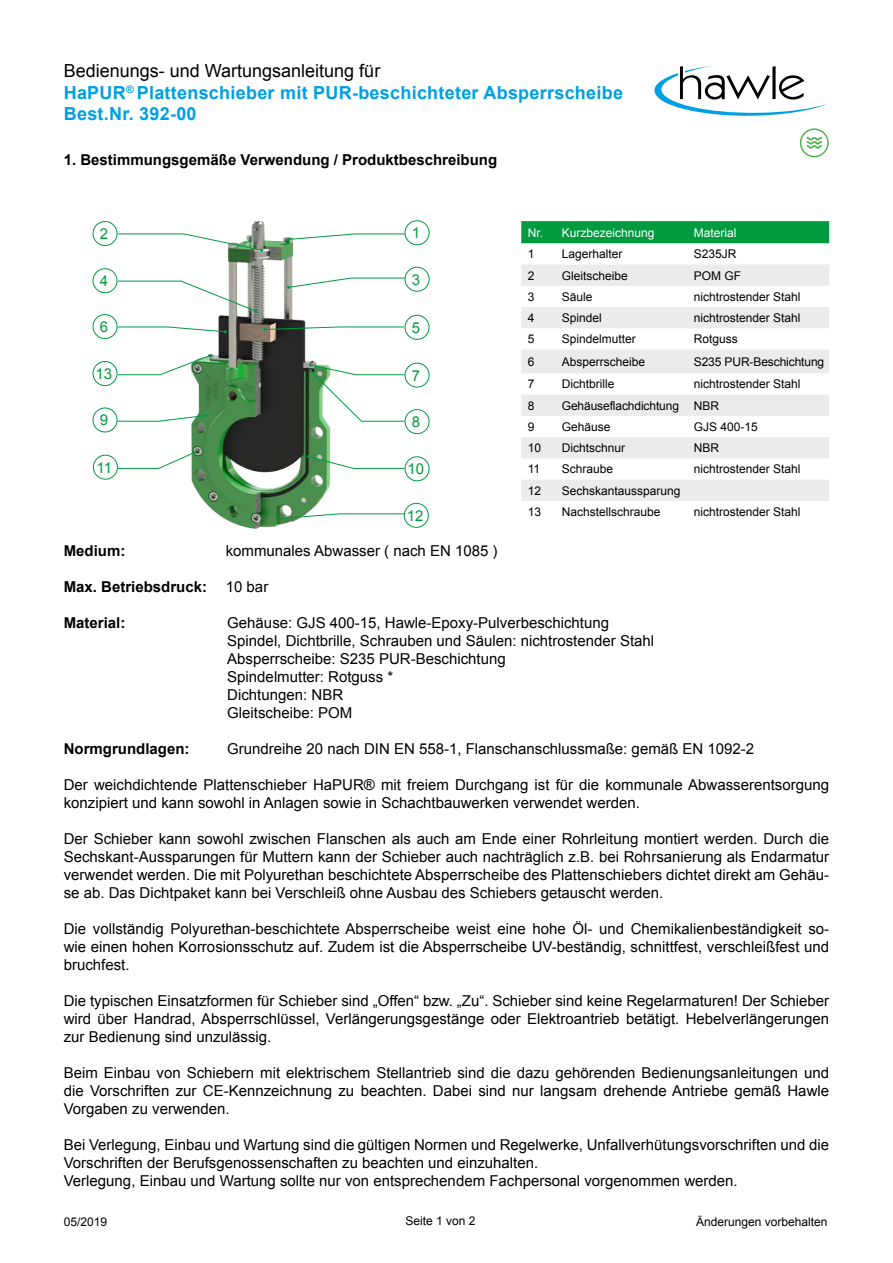
<style>
.page{position:relative;width:893px;height:1263px;background:#fff}
.page>*{position:absolute;margin:0;border:0;box-sizing:border-box;transform-origin:0 0}
.t1{font:700 18px/21.8px "Arial";letter-spacing:.015em;color:#009fe3}
.t2{font:15px/18px "Arial";color:#000;text-align:justify}
.t3{font:700 15px "Arial";color:#000}
.t4{font:15px "Arial";color:#009b3f}
.t5{font:12px "Arial";color:#000}
.t6{font:12px "Arial";color:#fff}
.s1{font-weight:400;color:#000}
.s2{font-weight:400}
</style>
<div class="page">
<img style="left:191px;top:221px;width:140px;height:308px">
<svg style="left:654px;top:66px;width:173px;height:50px"></svg>
<div style="left:800px;top:128px;width:29px;height:29px;border:1px solid #46ad48;border-radius:50%"></div>
<svg style="left:806px;top:137px;width:16px;height:12px"></svg>
<div style="left:521px;top:221px;width:308px;height:22px;background:#009b3f"></div>
<svg style="left:521px;top:265px;width:308px;height:193px;fill:#ebebeb"></svg>
<div style="left:521px;top:480px;width:308px;height:21px;background:#ebebeb"></div>
<svg style="left:117px;top:233px;width:146px;height:19px"></svg>
<svg style="left:287px;top:233px;width:118px;height:8px"></svg>
<div style="left:405px;top:220px;width:24px;height:25px;border:1px solid #009b3f;border-radius:50%"></div>
<svg style="left:117px;top:280px;width:140px;height:33px"></svg>
<svg style="left:117px;top:414px;width:92px;height:8px"></svg>
<svg style="left:309px;top:363px;width:99px;height:59px"></svg>
<svg style="left:287px;top:277px;width:118px;height:12px"></svg>
<svg style="left:263px;top:326px;width:142px;height:5px"></svg>
<div style="left:93px;top:221px;width:24px;height:25px;border:1px solid #009b3f;border-radius:50%"></div>
<div style="left:405px;top:267px;width:24px;height:25px;border:1px solid #009b3f;border-radius:50%"></div>
<div style="left:93px;top:268px;width:24px;height:25px;border:1px solid #009b3f;border-radius:50%"></div>
<div style="left:405px;top:315px;width:24px;height:25px;border:1px solid #009b3f;border-radius:50%"></div>
<div style="left:93px;top:314px;width:24px;height:25px;border:1px solid #009b3f;border-radius:50%"></div>
<div style="left:405px;top:410px;width:24px;height:24px;background:#fff;border-radius:50%"></div>
<div style="left:405px;top:409px;width:24px;height:25px;border:1px solid #009b3f;border-radius:50%"></div>
<div style="left:405px;top:363px;width:24px;height:24px;background:#fff;border-radius:50%"></div>
<div style="left:405px;top:363px;width:24px;height:24px;border:1px solid #009b3f;border-radius:50%"></div>
<div style="left:93px;top:408px;width:24px;height:24px;border:1px solid #009b3f;border-radius:50%"></div>
<div style="left:405px;top:456px;width:24px;height:25px;border:1px solid #009b3f;border-radius:50%"></div>
<div style="left:93px;top:455px;width:25px;height:25px;border:1px solid #009b3f;border-radius:50%"></div>
<svg style="left:307px;top:455px;width:98px;height:14px"></svg>
<svg style="left:117px;top:451px;width:80px;height:18px"></svg>
<svg style="left:117px;top:326px;width:110px;height:7px"></svg>
<div style="left:404px;top:503px;width:25px;height:25px;border:1px solid #009b3f;border-radius:50%"></div>
<div style="left:93px;top:361px;width:24px;height:25px;border:1px solid #009b3f;border-radius:50%"></div>
<svg style="left:281px;top:513px;width:124px;height:7px"></svg>
<svg style="left:117px;top:354px;width:94px;height:21px"></svg>
<p class="t1" style="left:64px;top:60px;width:561px"><span class="s1">Bedienungs- und Wartungsanleitung für<br></span>HaPUR<sup>®</sup> Plattenschieber mit PUR-beschichteter Absperrscheibe<br>Best.Nr. 392-00</p>
<p class="t3" style="left:64px;top:149px;width:435px">1. Bestimmungsgemäße Verwendung / Produktbeschreibung</p>
<p class="t4" style="left:100px;top:223px;width:10px">2</p>
<p class="t4" style="left:412px;top:223px;width:10px">1</p>
<p class="t4" style="left:100px;top:271px;width:10px">4</p>
<p class="t4" style="left:412px;top:269px;width:10px">3</p>
<p class="t4" style="left:100px;top:316px;width:10px">6</p>
<p class="t4" style="left:412px;top:317px;width:10px">5</p>
<p class="t4" style="left:96px;top:363px;width:18px">13</p>
<p class="t4" style="left:412px;top:365px;width:10px">7</p>
<p class="t4" style="left:100px;top:410px;width:10px">9</p>
<p class="t4" style="left:96px;top:457px;width:17px">11</p>
<p class="t4" style="left:408px;top:459px;width:18px">10</p>
<p class="t4" style="left:407px;top:505px;width:18px">12</p>
<p class="t4" style="left:412px;top:411px;width:10px">8</p>
<p class="t6" style="left:528px;top:224px;width:128px">Nr. Kurzbezeichnung</p>
<p class="t6" style="left:694px;top:224px;width:44px">Material</p>
<p class="t5" style="left:528px;top:246px;width:8px">1</p>
<p class="t5" style="left:562px;top:246px;width:62px">Lagerhalter</p>
<p class="t5" style="left:694px;top:246px;width:44px">S235JR</p>
<p class="t5" style="left:528px;top:267px;width:8px">2</p>
<p class="t5" style="left:562px;top:267px;width:68px">Gleitscheibe</p>
<p class="t5" style="left:694px;top:267px;width:49px">POM GF</p>
<p class="t5" style="left:528px;top:288px;width:8px">3</p>
<p class="t5" style="left:562px;top:288px;width:32px">Säule</p>
<p class="t5" style="left:694px;top:288px;width:108px">nichtrostender Stahl</p>
<p class="t5" style="left:528px;top:310px;width:8px">4</p>
<p class="t5" style="left:562px;top:310px;width:42px">Spindel</p>
<p class="t5" style="left:694px;top:310px;width:108px">nichtrostender Stahl</p>
<p class="t5" style="left:528px;top:331px;width:8px">5</p>
<p class="t5" style="left:562px;top:331px;width:76px">Spindelmutter</p>
<p class="t5" style="left:694px;top:331px;width:46px">Rotguss</p>
<p class="t5" style="left:528px;top:353px;width:8px">6</p>
<p class="t5" style="left:562px;top:353px;width:85px">Absperrscheibe</p>
<p class="t5" style="left:694px;top:353px;width:132px">S235 PUR-Beschichtung</p>
<p class="t5" style="left:528px;top:376px;width:8px">7</p>
<p class="t5" style="left:562px;top:376px;width:54px">Dichtbrille</p>
<p class="t5" style="left:694px;top:376px;width:108px">nichtrostender Stahl</p>
<p class="t5" style="left:528px;top:397px;width:8px">8</p>
<p class="t5" style="left:562px;top:397px;width:159px">Gehäuseflachdichtung NBR</p>
<p class="t5" style="left:528px;top:418px;width:8px">9</p>
<p class="t5" style="left:562px;top:418px;width:50px">Gehäuse</p>
<p class="t5" style="left:694px;top:418px;width:66px">GJS 400-15</p>
<p class="t5" style="left:528px;top:440px;width:15px">10</p>
<p class="t5" style="left:562px;top:440px;width:65px">Dichtschnur</p>
<p class="t5" style="left:694px;top:440px;width:27px">NBR</p>
<p class="t5" style="left:528px;top:461px;width:14px">11</p>
<p class="t5" style="left:562px;top:461px;width:53px">Schraube</p>
<p class="t5" style="left:694px;top:461px;width:108px">nichtrostender Stahl</p>
<p class="t5" style="left:528px;top:482px;width:15px">12</p>
<p class="t5" style="left:562px;top:482px;width:120px">Sechskantaussparung</p>
<p class="t5" style="left:528px;top:504px;width:15px">13</p>
<p class="t5" style="left:562px;top:504px;width:100px">Nachstellschraube</p>
<p class="t5" style="left:694px;top:504px;width:108px">nichtrostender Stahl</p>
<p class="t3" style="left:64px;top:540px;width:63px">Medium:</p>
<p class="t2" style="left:226px;top:542px;width:273px">kommunales Abwasser ( nach EN 1085 )</p>
<p class="t3" style="left:64px;top:576px;width:206px">Max. Betriebsdruck: <span class="s2">10 bar</span></p>
<p class="t3" style="left:64px;top:612px;width:63px">Material:</p>
<p class="t2" style="left:227px;top:614px;width:428px;text-align:left">Gehäuse: GJS 400-15, Hawle-Epoxy-Pulverbeschichtung Spindel, Dichtbrille, Schrauben und Säulen: nichtrostender Stahl Absperrscheibe: S235 PUR-Beschichtung<br>Spindelmutter: Rotguss *<br>Dichtungen: NBR<br>Gleitscheibe: POM</p>
<p class="t3" style="left:64px;top:738px;width:127px">Normgrundlagen:</p>
<p class="t2" style="left:227px;top:740px;width:528px">Grundreihe 20 nach DIN EN 558-1, Flanschanschlussmaße: gemäß EN 1092-2</p>
<p class="t2" style="left:64px;top:776px;width:767px">Der weichdichtende Plattenschieber HaPUR® mit freiem Durchgang ist für die kommunale Abwasserentsorgung konzipiert und kann sowohl in Anlagen sowie in Schachtbauwerken verwendet werden.</p>
<p class="t2" style="left:64px;top:830px;width:767px">Der Schieber kann sowohl zwischen Flanschen als auch am Ende einer Rohrleitung montiert werden. Durch die Sechskant-Aussparungen für Muttern kann der Schieber auch nachträglich z.B. bei Rohrsanierung als Endarmatur verwendet werden. Die mit Polyurethan beschichtete Absperrscheibe des Plattenschiebers dichtet direkt am Gehäu&shy;se ab. Das Dichtpaket kann bei Verschleiß ohne Ausbau des Schiebers getauscht werden.</p>
<p class="t2" style="left:64px;top:920px;width:767px">Die vollständig Polyurethan-beschichtete Absperrscheibe weist eine hohe Öl- und Chemikalienbeständigkeit so&shy;wie einen hohen Korrosionsschutz auf. Zudem ist die Absperrscheibe UV-beständig, schnittfest, verschleißfest und bruchfest.</p>
<p class="t2" style="left:64px;top:992px;width:767px">Die typischen Einsatzformen für Schieber sind „Offen“ bzw. „Zu“. Schieber sind keine Regelarmaturen! Der Schieber wird über Handrad, Absperrschlüssel, Verlängerungsgestänge oder Elektroantrieb betätigt. Hebelverlängerungen zur Bedienung sind unzulässig.</p>
<p class="t2" style="left:64px;top:1064px;width:767px">Beim Einbau von Schiebern mit elektrischem Stellantrieb sind die dazu gehörenden Bedienungsanleitungen und die Vorschriften zur CE-Kennzeichnung zu beachten. Dabei sind nur langsam drehende Antriebe gemäß Hawle Vorgaben zu verwenden.</p>
<p class="t2" style="left:64px;top:1136px;width:767px;text-align:left">Bei Verlegung, Einbau und Wartung sind die gültigen Normen und Regelwerke, Unfallverhütungsvorschriften und die<br>Vorschriften der Berufsgenossenschaften zu beachten und einzuhalten.<br>Verlegung, Einbau und Wartung sollte nur von entsprechendem Fachpersonal vorgenommen werden.</p>
<p class="t5" style="left:64px;top:1214px;width:45px">05/2019</p>
<p class="t5" style="left:405px;top:1212px;width:72px">Seite 1 von 2</p>
<p class="t5" style="left:696px;top:1214px;width:133px">Änderungen vorbehalten</p>
</div>
